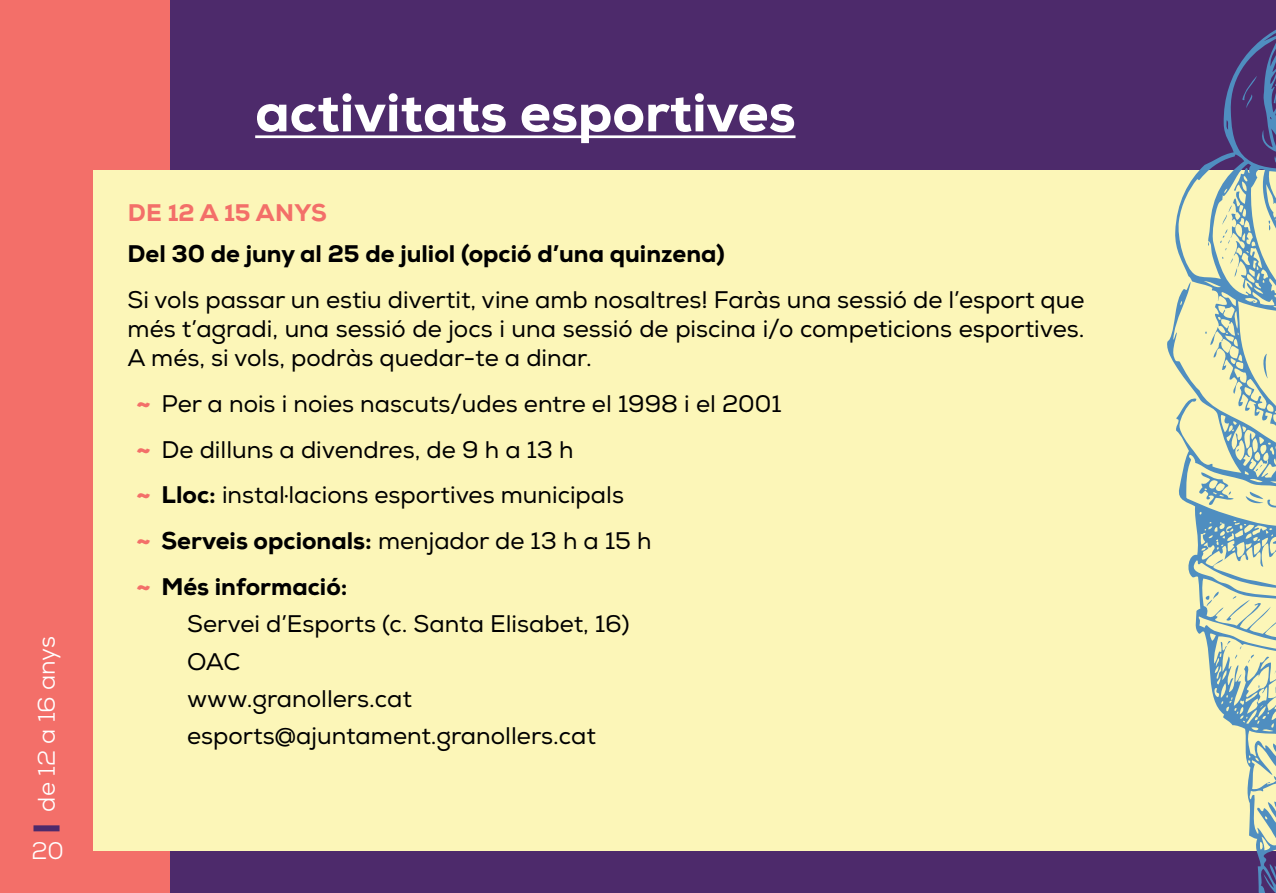
<style>
.page{position:relative;width:1276px;height:893px;background:#f36f69}
.page>*{position:absolute;margin:0;border:0;box-sizing:border-box;transform-origin:0 0}
.t1{font:800 54px "Nexa";color:#fff}
.t2{font:24px/45.9px "Nexa";color:#000}
.t3{font:800 24px "Nexa";color:#000}
.t4{font:24px "Nexa";color:#fff}
.t5{font:800 24px "Nexa";color:#f36f69}
.s1{font-weight:900;color:#f36f69}
.s2{font-weight:800}
</style>
<div class="page">
<div style="left:170px;top:0;width:1106px;height:893px;background:#4d2a6b"></div>
<div style="left:94px;top:170px;width:1182px;height:680px;background:#fcf6b8"></div>
<div style="left:33px;top:825px;width:27px;height:6px;background:#4d2a6b"></div>
<hr style="left:255px;top:135px;width:540px;height:3px;background:#fff">
<svg style="left:1165px;top:29px;width:111px;height:864px"></svg>
<svg style="left:1227px;top:640px;width:27px;height:23px"></svg>
<svg style="left:1226px;top:596px;width:24px;height:25px"></svg>
<svg style="left:1220px;top:205px;width:12px;height:46px"></svg>
<svg style="left:1230px;top:258px;width:7px;height:19px"></svg>
<svg style="left:1255px;top:465px;width:7px;height:6px"></svg>
<svg style="left:1274px;top:658px;width:2px;height:16px"></svg>
<svg style="left:1257px;top:798px;width:19px;height:43px"></svg>
<p class="t4" style="left:31px;top:812px;width:177px;rotate:-90deg">de 12 a 16 anys</p>
<p class="t4" style="left:31px;top:836px;width:34px">20</p>
<h1 class="t1" style="left:255px;top:78px;width:542px">activitats esportives</h1>
<p class="t5" style="left:128px;top:197px;width:147px">de 12 a 15 anys</p>
<p class="t3" style="left:128px;top:239px;width:598px">Del 30 de juny al 25 de juliol (opció d’una quinzena)</p>
<p class="t2" style="left:128px;top:286px;width:958px;line-height:28.8px;text-align:justify">Si vols passar un estiu divertit, vine amb nosaltres! Faràs una sessió de l’esport que més t’agradi, una sessió de jocs i una sessió de piscina i/o competicions esportives.<br>A més, si vols, podràs quedar-te a dinar.</p>
<p class="t2" style="left:136px;top:381px;width:647px"><span class="s1">~</span> Per a nois i noies nascuts/udes entre el 1998 i el 2001 <span class="s1">~</span> De dilluns a divendres, de 9 h a 13 h<br><span class="s1">~</span> <span class="s2">Lloc:</span> instal·lacions esportives municipals<br><span class="s1">~</span> <span class="s2">Serveis opcionals:</span> menjador de 13 h a 15 h<br><span class="s1">~</span> <span class="s2">Més informació:</span></p>
<p class="t2" style="left:187px;top:606px;width:444px;line-height:37.2px">Servei d’Esports (c. Santa Elisabet, 16)<br>OAC<br>www.granollers.cat esports@ajuntament.granollers.cat</p>
</div>
